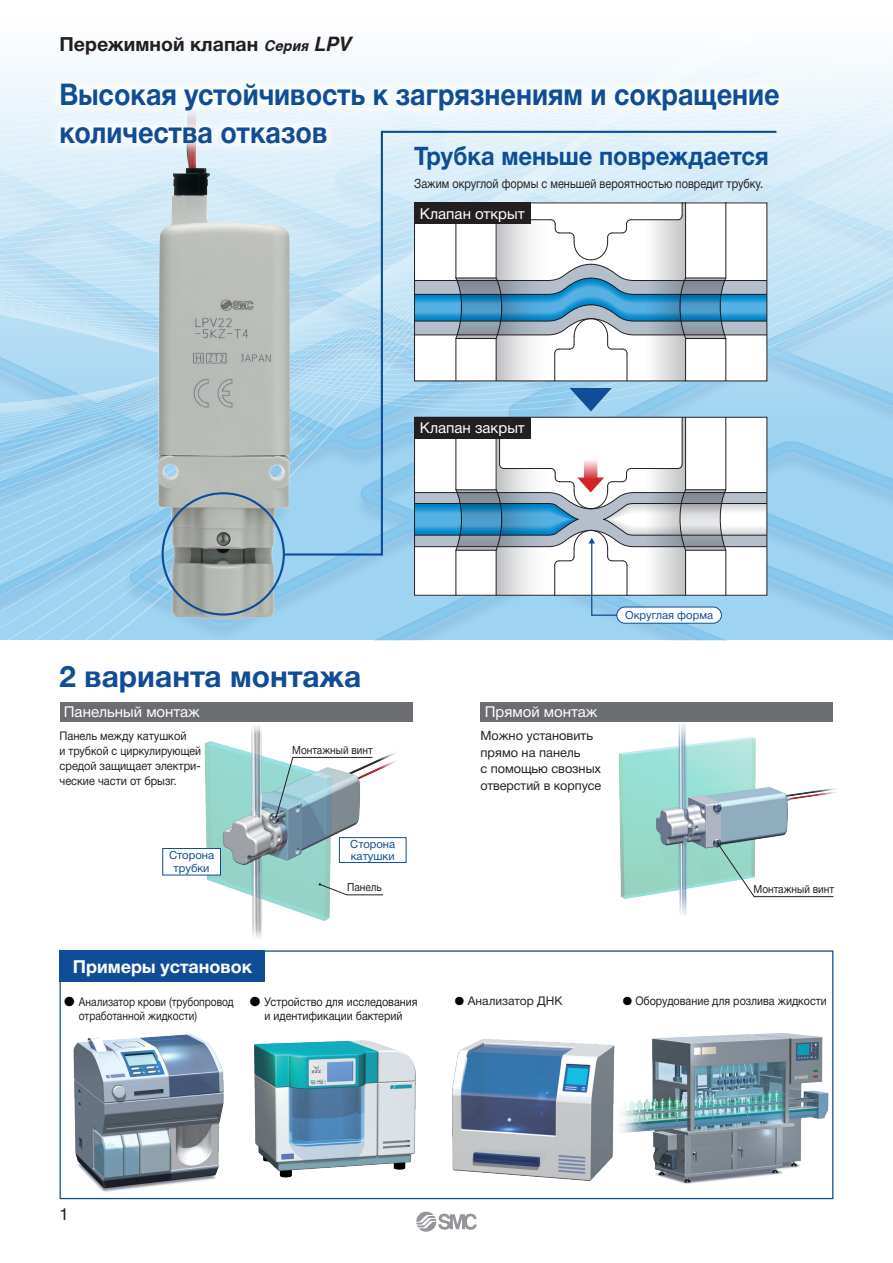
<style>
.page{position:relative;width:893px;height:1263px;background:#fff}
.page>*{position:absolute;margin:0;border:0;box-sizing:border-box;transform-origin:0 0}
.t1{font:700 30px/37.5px "Helvetica Neue Cyr";color:#0f4d96;scale:.9 1}
.t2{font:700 30px "Helvetica Neue Cyr";color:#0f4d96}
.t3{font:700 25.5px "Helvetica Neue Cyr";color:#0f4d96;scale:.93 1}
.t4{font:700 19.5px "Helvetica Neue Cyr";color:#231f20}
.t5{font:700 18px "Helvetica Neue Cyr";color:#fff}
.t6{font:16.5px "Helvetica Neue Cyr";color:#231f20}
.t7{font:15px "Helvetica Neue Cyr";color:#fff}
.t8{font:12.75px/16.5px "Helvetica Neue Cyr";color:#231f20}
.t9{font:12.75px "Helvetica Neue Cyr";color:#231f20;scale:.86 1}
.t10{font:12px "Helvetica Neue Cyr";color:#231f20;scale:.9 1}
.t11{font:12px/15px "Helvetica Neue Cyr";color:#231f20;text-align:justify;scale:.89 1}
.t12{font:12px/13.5px "Helvetica Neue Cyr";color:#231f20;scale:.85 1}
.t13{font:12px "Helvetica Neue Cyr";color:#231f20;scale:.92 1}
.t14{font:12px "Helvetica Neue Cyr";color:#231f20}
.t15{font:11.25px/13.5px "Helvetica Neue Cyr";color:#0f4d96;text-align:center}
.t16{font:11.25px "Helvetica Neue Cyr";color:#231f20;scale:.9 1}
.s1{font-family:"Cyrvetica";font-style:italic;font-size:14.7px}
.s2{font-family:"Cyrvetica";font-style:italic}
.s3{font-family:"European Pi Three";font-size:13.5px;color:#030303}
.s4{font-family:"European Pi Three";color:#030303}
</style>
<div class="page">
<svg style="left:0;top:61px;width:893px;height:579px;background:#b3dbf2"></svg>
<img style="left:139px;top:61px;width:171px;height:573px">
<div style="left:60px;top:702px;width:352px;height:19px;background:#6c6d70"></div>
<div style="left:480px;top:702px;width:353px;height:19px;background:#6c6d70"></div>
<img style="left:608px;top:721px;width:228px;height:194px">
<img style="left:162px;top:726px;width:235px;height:212px">
<svg style="left:282px;top:155px;width:497px;height:402px"></svg>
<div style="left:414px;top:203px;width:116px;height:21px;background:#231f20"></div>
<div style="left:339px;top:838px;width:67px;height:24px;background:#fff"></div>
<div style="left:339px;top:837px;width:67px;height:26px;border:1px solid #0f4d96"></div>
<div style="left:163px;top:848px;width:57px;height:27px;background:#fff"></div>
<div style="left:162px;top:848px;width:59px;height:27px;border:1px solid #0f4d96"></div>
<svg style="left:319px;top:883px;width:65px;height:12px"></svg>
<svg style="left:275px;top:757px;width:98px;height:61px"></svg>
<svg style="left:717px;top:842px;width:117px;height:55px"></svg>
<div style="left:617px;top:607px;width:104px;height:16px;background:#fff;border-radius:8px"></div>
<div style="left:616px;top:607px;width:106px;height:17px;border:1px solid #0f4d96;border-radius:8px"></div>
<svg style="left:415px;top:417px;width:352px;height:199px"></svg>
<svg style="left:570px;top:388px;width:42px;height:23px"></svg>
<img style="left:452px;top:1038px;width:163px;height:143px">
<img style="left:64px;top:1034px;width:164px;height:166px">
<img style="left:619px;top:1033px;width:210px;height:151px">
<img style="left:254px;top:1040px;width:162px;height:138px">
<div style="left:60px;top:950px;width:205px;height:32px;background:#0f4d96"></div>
<svg style="left:49px;top:71px;width:741px;height:84px;fill:#f1f8fc"></svg>
<svg style="left:416px;top:1212px;width:61px;height:20px"></svg>
<p class="t4" style="left:60px;top:33px;width:293px">Пережимной клапан <span class="s1">Серия</span> <span class="s2">LPV</span></p>
<p class="t1" style="left:60px;top:76px;width:802px">Высокая устойчивость к загрязнениям и сокращение количества отказов</p>
<p class="t3" style="left:414px;top:142px;width:383px">Трубка меньше повреждается</p>
<p class="t9" style="left:414px;top:176px;width:407px">Зажим округлой формы с меньшей вероятностью повредит трубку.</p>
<p class="t7" style="left:420px;top:205px;width:106px">Клапан открыт</p>
<p class="t7" style="left:420px;top:419px;width:107px">Клапан закрыт</p>
<p class="t2" style="left:60px;top:660px;width:303px">2 варианта монтажа</p>
<p class="t13" style="left:60px;top:729px;width:139px">Панель между катушкой</p>
<p class="t11" style="left:60px;top:743px;width:161px">и трубкой с циркулирующей средой защищает электри&shy;ческие части от брызг.</p>
<p class="t7" style="left:64px;top:703px;width:138px">Панельный монтаж</p>
<p class="t7" style="left:485px;top:703px;width:114px">Прямой монтаж</p>
<p class="t8" style="left:480px;top:728px;width:122px">Можно установить прямо на панель<br>с помощью свозных отверстий в корпусе</p>
<p class="t16" style="left:292px;top:743px;width:91px">Монтажный винт</p>
<p class="t15" style="left:169px;top:848px;width:47px">Сторона трубки</p>
<p class="t15" style="left:350px;top:837px;width:47px">Сторона</p>
<p class="t15" style="left:351px;top:849px;width:45px">катушки</p>
<p class="t16" style="left:347px;top:881px;width:40px">Панель</p>
<p class="t15" style="left:625px;top:608px;width:89px">Округлая форма</p>
<p class="t16" style="left:753px;top:883px;width:91px">Монтажный винт</p>
<p class="t5" style="left:73px;top:956px;width:181px">Примеры установок</p>
<p class="t12" style="left:79px;top:995px;width:184px;text-indent:-15px"><span class="s3">P</span> Анализатор крови (трубопровод отработанной жидкости)</p>
<p class="t10" style="left:250px;top:995px;width:188px"><span class="s3">P</span> Устройство для исследования</p>
<p class="t14" style="left:454px;top:994px;width:110px"><span class="s4">P</span> Анализатор ДНК</p>
<p class="t10" style="left:265px;top:1009px;width:155px">и идентификации бактерий</p>
<p class="t10" style="left:622px;top:994px;width:229px"><span class="s4">P</span> Оборудование для розлива жидкости</p>
<h3 class="t6" style="left:60px;top:1205px;width:11px">1</h3>
</div>
